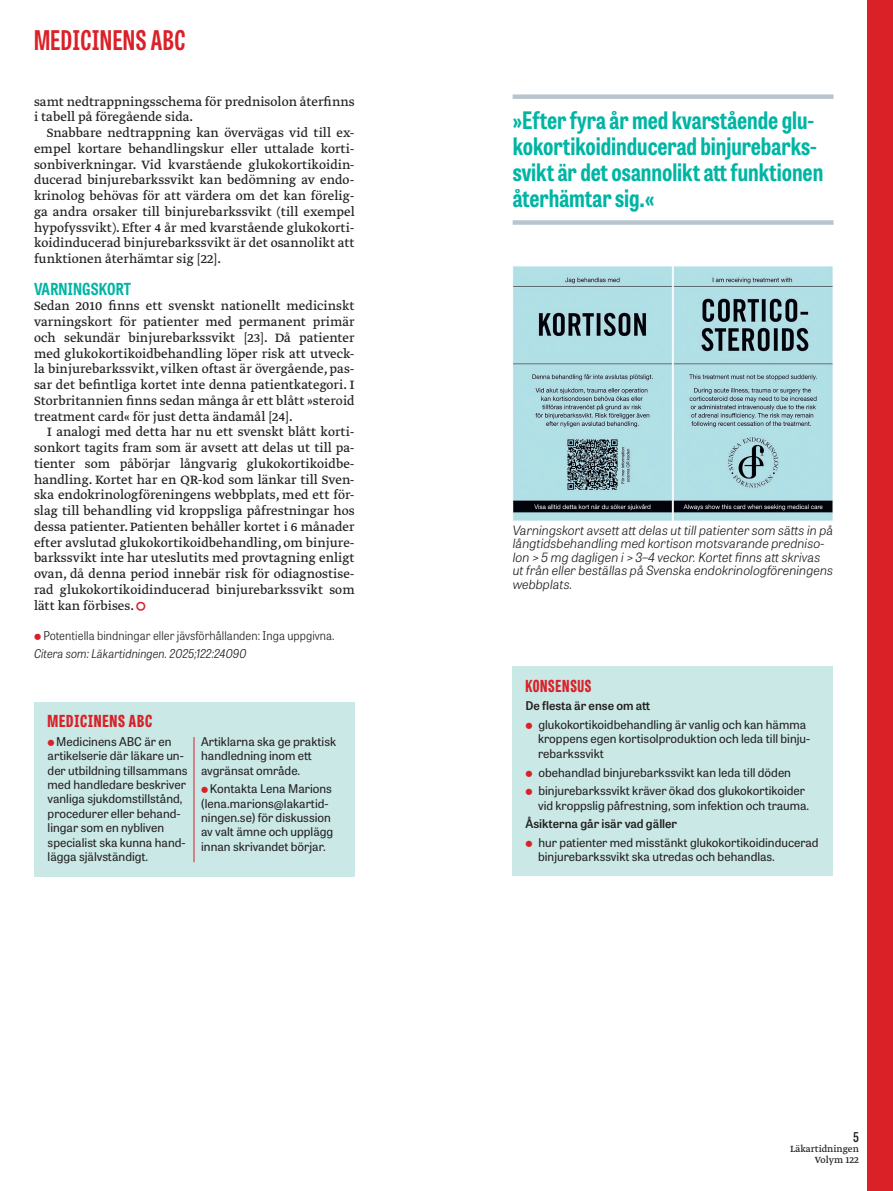
<style>
.page{position:relative;width:893px;height:1191px;background:#fff}
.page>*{position:absolute;margin:0;border:0;box-sizing:border-box;transform-origin:0 0}
.t1{font:700 27px "Tablet Gothic Compressed";letter-spacing:.02em;color:#da2128}
.Ryckcitat_turkost{font:700 24px/26.2px "Tablet Gothic Condensed";color:#00b5a4}
.Rubrik_fakta_röd{font:800 16.5px "Tablet Gothic Compressed";letter-spacing:.045em;color:#da2128;scale:1.07 1}
.Mellanrubrik_nivå_1{font:700 16.5px "Tablet Gothic Condensed";letter-spacing:.01em;color:#00b5a4}
.Rubrik_fakta{font:800 16.5px "Tablet Gothic Compressed";letter-spacing:.045em;color:#da2128}
.Brödtext_m_indrag{font:14.25px/15.8px "Greta Text Pro Regular Min";color:#231f20;text-align:justify}
.Brödtext_m{font:14.25px/15.8px "Greta Text Pro Regular Min";color:#231f20}
.t2{font:600 13.5px "Tablet Gothic Condensed";color:#231f20}
.Bildtext{font:italic 300 12.75px/13.5px "Tablet Gothic";color:#231f20}
.Faktatext{font:12px/14.4px "Tablet Gothic";color:#231f20}
.Bindningar_eller_jävsförhållanden{font:300 12px "Tablet Gothic Narrow";letter-spacing:.005em;color:#231f20}
.Faktatext-2{font:600 12px "Tablet Gothic";color:#231f20}
.Citera_som{font:italic 300 12px "Tablet Gothic Narrow";color:#231f20}
.t3{font:10.5px/10.5px "Greta Text Pro";color:#231f20;text-align:right}
.s1{color:#da2128}
</style>
<div class="page">
<div style="left:867px;top:0;width:26px;height:1191px;background:#da2128"></div>
<div style="left:513px;top:666px;width:320px;height:210px;background:#c9e8e6"></div>
<img style="left:513px;top:266px;width:320px;height:255px">
<div style="left:34px;top:702px;width:321px;height:174px;background:#c9e8e6"></div>
<hr style="left:194px;top:737px;width:1px;height:125px;background:#da2128">
<div style="left:513px;top:94px;width:320px;height:5px;background:#b6c5ce"></div>
<div style="left:513px;top:220px;width:320px;height:5px;background:#b6c5ce"></div>
<h1 class="t1" style="left:34px;top:22px;width:153px">MEDICINENS ABC</h1>
<p class="Brödtext_m" style="left:34px;top:94px;width:322px">samt nedtrappningsschema för prednisolon återfinns i tabell på föregående sida.</p>
<p class="Brödtext_m_indrag" style="left:34px;top:125px;width:322px;text-indent:13px">Snabbare nedtrappning kan övervägas vid till ex&shy;empel kortare behandlingskur eller uttalade korti&shy;sonbiverkningar. Vid kvarstående glukokortikoidin&shy;ducerad binjurebarkssvikt kan bedömning av endo&shy;krinolog behövas för att värdera om det kan förelig&shy;ga andra orsaker till binjurebarkssvikt (till exempel hypofyssvikt). Efter 4 år med kvarstående glukokorti&shy;koidinducerad binjurebarkssvikt är det osannolikt att funktionen återhämtar sig [22].</p>
<p class="Mellanrubrik_nivå_1" style="left:34px;top:277px;width:98px">VARNINGSKORT</p>
<p class="Brödtext_m" style="left:34px;top:299px;width:322px;text-align:justify">Sedan 2010 finns ett svenskt nationellt medicinskt varningskort för patienter med permanent primär och sekundär binjurebarkssvikt [23]. Då patienter med glukokortikoidbehandling löper risk att utveck&shy;la binjurebarkssvikt, vilken oftast är övergående, pas&shy;sar det befintliga kortet inte denna patientkategori. I Storbritannien finns sedan många år ett blått »steroid treatment card« för just detta ändamål [24].</p>
<p class="Brödtext_m_indrag" style="left:34px;top:425px;width:322px;text-indent:13px">I analogi med detta har nu ett svenskt blått korti&shy;sonkort tagits fram som är avsett att delas ut till pa&shy;tienter som påbörjar långvarig glukokortikoidbe&shy;handling. Kortet har en QR-kod som länkar till Sven&shy;ska endokrinologföreningens webbplats, med ett för&shy;slag till behandling vid kroppsliga påfrestningar hos dessa patienter. Patienten behåller kortet i 6 månader efter avslutad glukokortikoidbehandling, om binjure&shy;barkssvikt inte har uteslutits med provtagning enligt ovan, då denna period innebär risk för odiagnostise&shy;rad glukokortikoidinducerad binjurebarkssvikt som lätt kan förbises. <span class="s1">▲</span></p>
<p class="Bindningar_eller_jävsförhållanden" style="left:43px;top:627px;width:293px">Potentiella bindningar eller jävsförhållanden: Inga uppgivna.</p>
<p class="Citera_som" style="left:34px;top:645px;width:214px">Citera som: Läkartidningen. 2025;122:24090</p>
<p class="Rubrik_fakta_röd" style="left:48px;top:709px;width:99px">MEDICINENS ABC</p>
<p class="Faktatext" style="left:48px;top:733px;width:141px;text-indent:9px">Medicinens ABC är en artikelserie där läkare un&shy;der utbildning tillsammans med handledare beskriver vanliga sjukdomstillstånd, procedurer eller behand&shy;lingar som en nybliven specialist ska kunna hand&shy;lägga självständigt.</p>
<p class="Faktatext" style="left:201px;top:733px;width:137px">Artiklarna ska ge praktisk handledning inom ett avgränsat område.</p>
<p class="Faktatext" style="left:201px;top:781px;width:134px;text-indent:9px">Kontakta Lena Marions (lena.marions@lakartid&shy;ningen.se) för diskussion av valt ämne och upplägg innan skrivandet börjar.</p>
<p class="Ryckcitat_turkost" style="left:513px;top:106px;width:312px">»Efter fyra år med kvarstående glu&shy;kokortikoidinducerad binjurebarks&shy;svikt är det osannolikt att funktionen återhämtar sig.«</p>
<p class="Bildtext" style="left:513px;top:523px;width:322px">Varningskort avsett att delas ut till patienter som sätts in på långtidsbehandling med kortison motsvarande predniso&shy;lon &gt; 5 mg dagligen i &gt; 3–4 veckor. Kortet finns att skrivas ut från eller beställas på Svenska endokrinologföreningens webbplats.</p>
<p class="Rubrik_fakta" style="left:525px;top:674px;width:68px">KONSENSUS</p>
<p class="Faktatext-2" style="left:525px;top:697px;width:126px">De flesta är ense om att</p>
<p class="Faktatext" style="left:538px;top:717px;width:274px">glukokortikoidbehandling är vanlig och kan hämma kroppens egen kortisolproduktion och leda till binju&shy;rebarkssvikt</p>
<p class="Faktatext" style="left:538px;top:764px;width:254px">obehandlad binjurebarkssvikt kan leda till döden</p>
<p class="Faktatext" style="left:538px;top:783px;width:273px">binjurebarkssvikt kräver ökad dos glukokortikoider vid kroppslig påfrestning, som infektion och trauma.</p>
<p class="Faktatext-2" style="left:525px;top:815px;width:153px">Åsikterna går isär vad gäller</p>
<p class="Faktatext" style="left:538px;top:835px;width:282px">hur patienter med misstänkt glukokortikoidinducerad binjurebarkssvikt ska utredas och behandlas.</p>
<p class="t2" style="left:853px;top:1127px;width:7px">5</p>
<p class="t3" style="left:790px;top:1144px;width:70px">Läkartidningen<br>Volym 122</p>
</div>
